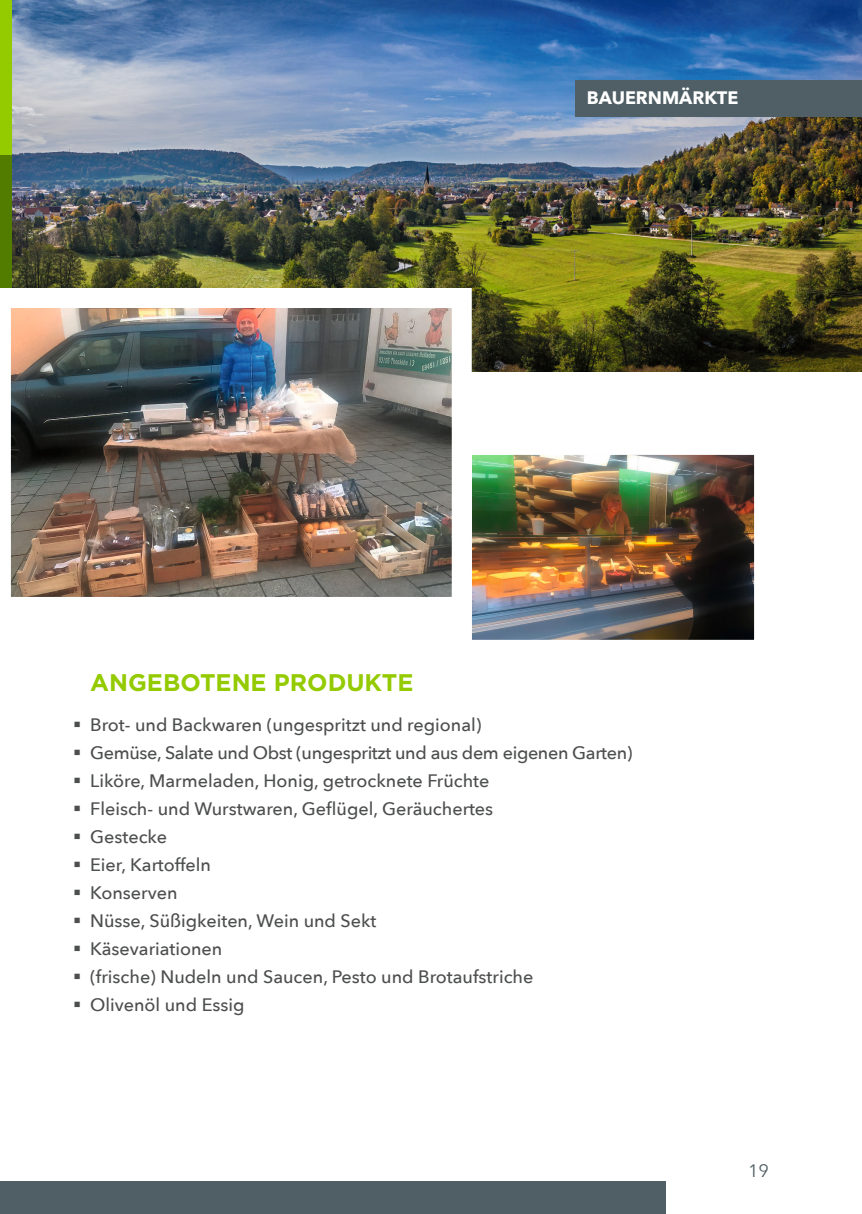
<style>
.page{position:relative;width:862px;height:1214px;background:#fff}
.page>*{position:absolute;margin:0;border:0;box-sizing:border-box;transform-origin:0 0}
.t1{font:700 24px "Gotham";color:#93ca00}
.t2{font:500 18px/28px "Avenir Next";color:#4d4f4e}
.t3{font:700 18px "Avenir Next";color:#fff}
.t4{font:18px "Avenir Next";color:#505f65}
</style>
<div class="page">
<img style="left:12px;top:0;width:850px;height:371px">
<div style="left:0;top:0;width:11px;height:347px;background:#93ca00"></div>
<div style="left:11px;top:1181px;width:655px;height:32px;background:#505f65"></div>
<div style="left:0;top:1181px;width:11px;height:32px;background:#505f65"></div>
<div style="left:0;top:155px;width:11px;height:360px;background:#527c00"></div>
<div style="left:575px;top:80px;width:287px;height:37px;background:#505f65"></div>
<img style="left:472px;top:454px;width:283px;height:186px">
<img style="left:0;top:278px;width:482px;height:349px">
<p class="t3" style="left:587px;top:82px;width:153px">BAUERNMÄRKTE</p>
<h1 class="t1" style="left:90px;top:666px;width:325px">ANGEBOTENE PRODUKTE</h1>
<p class="t2" style="left:90px;top:709px;width:544px">Brot- und Backwaren (ungespritzt und regional)<br>Gemüse, Salate und Obst (ungespritzt und aus dem eigenen Garten)<br>Liköre, Marmeladen, Honig, getrocknete Früchte<br>Fleisch- und Wurstwaren, Geflügel, Geräuchertes<br>Gestecke<br>Eier, Kartoffeln<br>Konserven<br>Nüsse, Süßigkeiten, Wein und Sekt<br>Käsevariationen<br>(frische) Nudeln und Saucen, Pesto und Brotaufstriche<br>Olivenöl und Essig</p>
<p class="t4" style="left:748px;top:1154px;width:22px">19</p>
</div>
